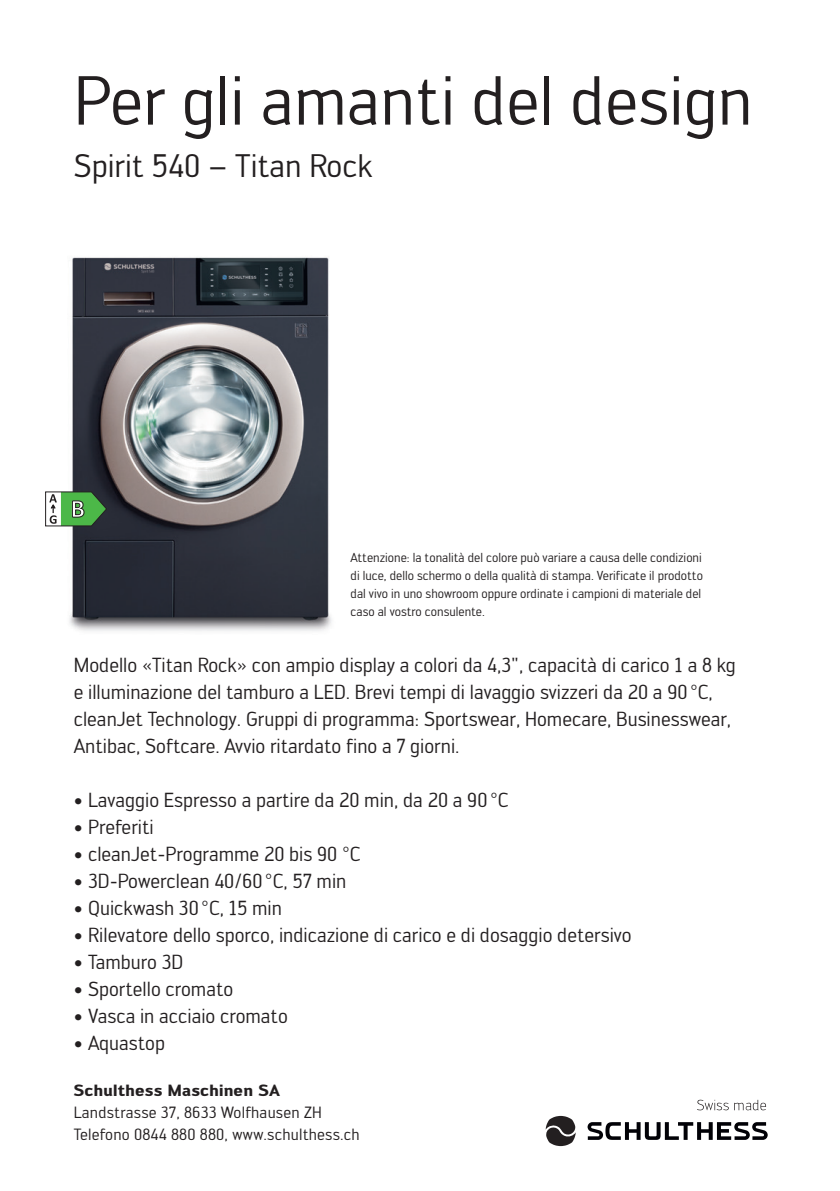
<style>
.page{position:relative;width:840px;height:1191px;background:#fff}
.page>*{position:absolute;margin:0;border:0;box-sizing:border-box;transform-origin:0 0}
.t1{font:68px "Engel";color:#231f20}
.t2{font:32px "Engel";color:#231f20}
.t3{font:700 25.8px "Calibri";color:#fff}
.t4{font:20px/27px "Engel";color:#231f20}
.t5{font:16px/22px "Engel";letter-spacing:.01em;color:#231f20}
.t6{font:700 16px "Engel";letter-spacing:.01em;color:#231f20}
.t7{font:12.8px/18px "Engel";color:#231f20}
</style>
<div class="page">
<svg style="left:587px;top:1122px;width:180px;height:17px"></svg>
<svg style="left:545px;top:1116px;width:30px;height:30px"></svg>
<svg style="left:697px;top:1099px;width:68px;height:11px"></svg>
<img style="left:52px;top:257px;width:280px;height:374px">
<svg style="left:45px;top:492px;width:62px;height:34px"></svg>
<h1 class="t1" style="left:74px;top:62px;width:680px">Per gli amanti del design</h1>
<h2 class="t2" style="left:74px;top:147px;width:300px">Spirit 540 – Titan Rock</h2>
<p class="t3" style="left:71px;top:492px;width:16px">B</p>
<p class="t7" style="left:350px;top:548px;width:354px">Attenzione: la tonalità del colore può variare a causa delle condizioni di luce, dello schermo o della qualità di stampa. Verificate il prodotto dal vivo in uno showroom oppure ordinate i campioni di materiale del caso al vostro consulente.</p>
<p class="t4" style="left:74px;top:651px;width:663px">Modello «Titan Rock» con ampio display a colori da 4,3", capacità di carico 1 a 8 kg e illuminazione del tamburo a LED. Brevi tempi di lavaggio svizzeri da 20 a 90°C, cleanJet Technology. Gruppi di programma: Sportswear, Homecare, Businesswear, Antibac, Softcare. Avvio ritardato fino a 7 giorni.</p>
<p class="t4" style="left:74px;top:786px;width:436px">• Lavaggio Espresso a partire da 20 min, da 20 a 90°C</p>
<p class="t4" style="left:74px;top:813px;width:81px">• Preferiti</p>
<p class="t4" style="left:74px;top:840px;width:288px">• cleanJet-Programme 20 bis 90 °C</p>
<p class="t4" style="left:74px;top:867px;width:274px">• 3D-Powerclean 40/60°C, 57 min</p>
<p class="t4" style="left:74px;top:894px;width:210px">• Quickwash 30°C, 15 min</p>
<p class="t4" style="left:74px;top:921px;width:559px">• Rilevatore dello sporco, indicazione di carico e di dosaggio detersivo</p>
<p class="t4" style="left:74px;top:948px;width:111px">• Tamburo 3D</p>
<p class="t4" style="left:74px;top:975px;width:161px">• Sportello cromato</p>
<p class="t4" style="left:74px;top:1002px;width:215px">• Vasca in acciaio cromato</p>
<p class="t4" style="left:74px;top:1029px;width:93px">• Aquastop</p>
<p class="t6" style="left:74px;top:1080px;width:208px">Schulthess Maschinen SA</p>
<p class="t5" style="left:74px;top:1101px;width:287px">Landstrasse 37, 8633 Wolfhausen ZH<br>Telefono 0844 880 880, www.schulthess.ch</p>
</div>
